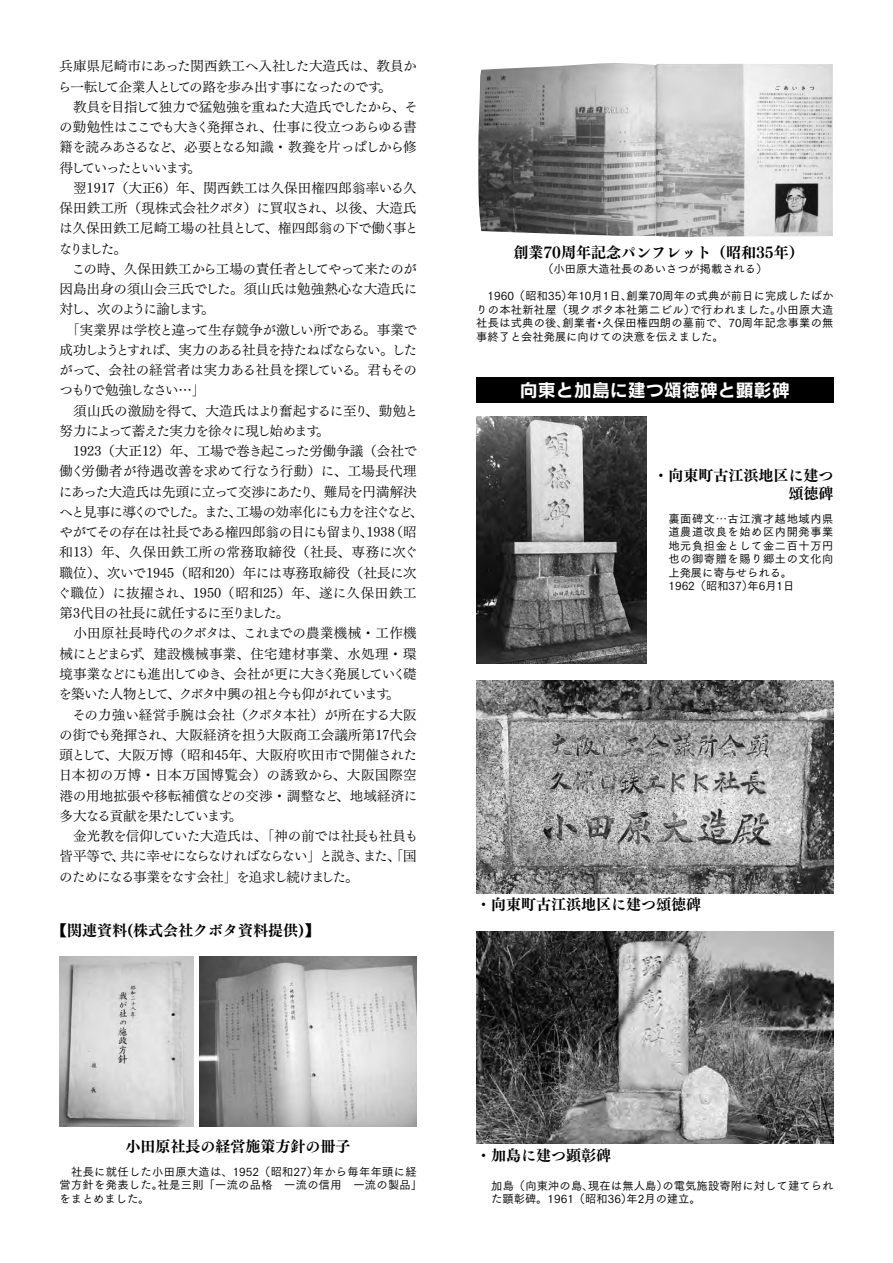
<style>
.page{position:relative;width:893px;height:1263px;background:#fff}
.page>*{position:absolute;margin:0;border:0;box-sizing:border-box;transform-origin:0 0}
.t1{font:18px "Rodin Pro B";color:#fff}
.t2{font:15px/18px "Tsuku Min Pro E";color:#000;text-align:right}
.t3{font:13.5px/20.2px "Tsuku Min Pro R";letter-spacing:-.03em;color:#000}
.t4{font:11.25px/13.5px "Tsuku Go Pro M";letter-spacing:.02em;color:#000}
.t5{font:11.25px/13.5px "Tsuku Go Pro M";letter-spacing:.05em;color:#000}
.t6{font:11.25px "Tsuku Go Pro M";color:#000}
</style>
<div class="page">
<div style="left:476px;top:378px;width:357px;height:25px;background:#000"></div>
<img style="left:60px;top:957px;width:133px;height:170px">
<img style="left:200px;top:957px;width:217px;height:170px">
<img style="left:478px;top:63px;width:355px;height:174px">
<img style="left:476px;top:417px;width:170px;height:246px">
<img style="left:476px;top:680px;width:357px;height:213px">
<img style="left:476px;top:931px;width:357px;height:213px">
<p class="t3" style="left:57px;top:55px;width:368px">兵庫県尼崎市にあった関西鉄工へ入社した大造氏は、教員から一転して企業人としての路を歩み出す事になったのです。<br>　教員を目指して独力で猛勉強を重ねた大造氏でしたから、その勤勉性はここでも大きく発揮され、仕事に役立つあらゆる書籍を読みあさるなど、必要となる知識・教養を片っぱしから修得していったといいます。<br>　翌1917（大正6）年、関西鉄工は久保田権四郎翁率いる久保田鉄工所（現株式会社クボタ）に買収され、以後、大造氏は久保田鉄工尼崎工場の社員として、権四郎翁の下で働く事となりました。<br>　この時、久保田鉄工から工場の責任者としてやって来たのが因島出身の須山会三氏でした。須山氏は勉強熱心な大造氏に対し、次のように諭します。<br>　「実業界は学校と違って生存競争が激しい所である。事業で成功しようとすれば、実力のある社員を持たねばならない。したがって、会社の経営者は実力ある社員を探している。君もそのつもりで勉強しなさい…」<br>　須山氏の激励を得て、大造氏はより奮起するに至り、勤勉と努力によって蓄えた実力を徐々に現し始めます。<br>　1923（大正12）年、工場で巻き起こった労働争議（会社で働く労働者が待遇改善を求めて行なう行動）に、工場長代理にあった大造氏は先頭に立って交渉にあたり、難局を円満解決へと見事に導くのでした。また、工場の効率化にも力を注ぐなど、やがてその存在は社長である権四郎翁の目にも留まり、1938（昭和13）年、久保田鉄工所の常務取締役（社長、専務に次ぐ職位）、次いで1945（昭和20）年には専務取締役（社長に次ぐ職位）に抜擢され、1950（昭和25）年、遂に久保田鉄工第3代目の社長に就任するに至りました。<br>　小田原社長時代のクボタは、これまでの農業機械・工作機械にとどまらず、建設機械事業、住宅建材事業、水処理・環境事業などにも進出してゆき、会社が更に大きく発展していく礎を築いた人物として、クボタ中興の祖と今も仰がれています。<br>　その力強い経営手腕は会社（クボタ本社）が所在する大阪の街でも発揮され、大阪経済を担う大阪商工会議所第17代会頭として、大阪万博（昭和45年、大阪府吹田市で開催された日本初の万博・日本万国博覧会）の誘致から、大阪国際空港の用地拡張や移転補償などの交渉・調整など、地域経済に多大なる貢献を果たしています。<br>　金光教を信仰していた大造氏は、「神の前では社長も社員も皆平等で、共に幸せにならなければならない」と説き、また、「国のためになる事業をなす会社」を追求し続けました。</p>
<p class="t2" style="left:52px;top:921px;width:269px">【関連資料(株式会社クボタ資料提供)】</p>
<p class="t2" style="left:514px;top:243px;width:292px">創業70周年記念パンフレット（昭和35年）</p>
<p class="t6" style="left:542px;top:260px;width:226px">（小田原大造社長のあいさつが掲載される）</p>
<p class="t4" style="left:476px;top:288px;width:359px;text-align:justify">　1960（昭和35）年10月1日、創業70周年の式典が前日に完成したばかりの本社新社屋（現クボタ本社第二ビル）で行われました。小田原大造社長は式典の後、創業者・久保田権四朗の墓前で、70周年記念事業の無事終了と会社発展に向けての決意を伝えました。</p>
<h1 class="t1" style="left:520px;top:378px;width:271px">向東と加島に建つ頌徳碑と顕彰碑</h1>
<p class="t2" style="left:653px;top:466px;width:181px">・向東町古江浜地区に建つ頌徳碑</p>
<p class="t5" style="left:668px;top:510px;width:166px">裏面碑文…古江濱才越地域内県道農道改良を始め区内開発事業地元負担金として金二百十万円也の御寄贈を賜り郷土の文化向上発展に寄与せられる。<br>1962（昭和37）年6月1日</p>
<p class="t2" style="left:476px;top:895px;width:226px">・向東町古江浜地区に建つ頌徳碑</p>
<p class="t2" style="left:126px;top:1137px;width:226px">小田原社長の経営施策方針の冊子</p>
<p class="t4" style="left:60px;top:1164px;width:364px">　社長に就任した小田原大造は、1952（昭和27）年から毎年年頭に経営方針を発表した。社是三則「一流の品格　一流の信用　一流の製品」をまとめました。</p>
<p class="t2" style="left:476px;top:1146px;width:136px">・加島に建つ顕彰碑</p>
<p class="t4" style="left:491px;top:1177px;width:344px">加島（向東沖の島、現在は無人島）の電気施設寄附に対して建てられた顕彰碑。1961（昭和36）年2月の建立。</p>
</div>
